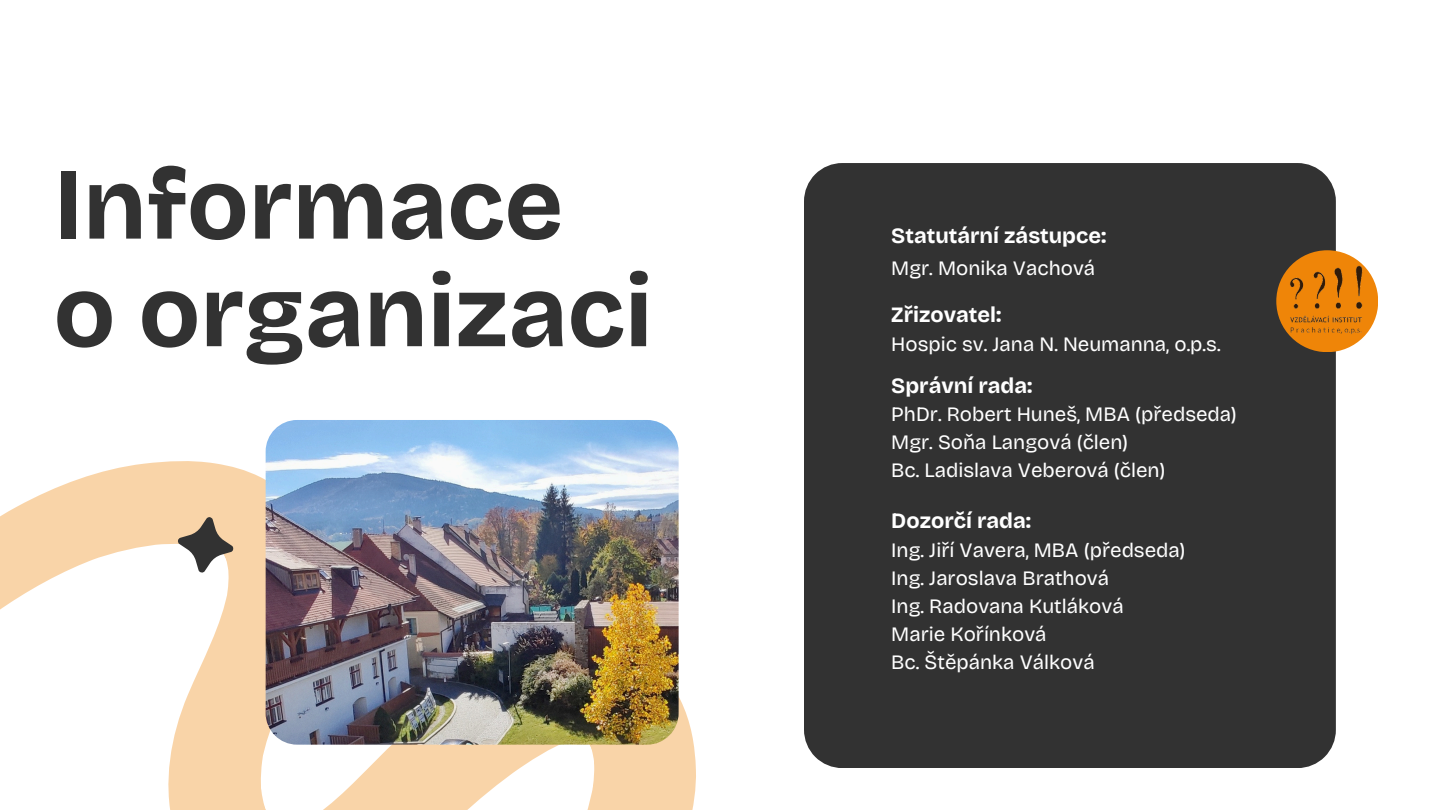
<style>
.page{position:relative;width:1440px;height:810px;background:#fff}
.page>*{position:absolute;margin:0;border:0;box-sizing:border-box;transform-origin:0 0}
.t1{font:700 101.9px/107.6px "Bricolage Grotesque";color:#323232}
.t2{font:700 21.9px "Bricolage Grotesque";color:#fff}
.t3{font:20.5px "Bricolage Grotesque";color:#fff}
</style>
<div class="page">
<svg style="left:0;top:420px;width:693px;height:390px"></svg>
<svg style="left:450px;top:736px;width:246px;height:74px"></svg>
<div style="left:804px;top:163px;width:532px;height:605px;background:#323232"></div>
<img style="left:266px;top:420px;width:413px;height:325px;border-radius:32px">
<svg style="left:178px;top:517px;width:56px;height:56px"></svg>
<div style="left:1276px;top:250px;width:102px;height:102px;background:#ef8508;border-radius:50%"></div>
<img style="left:1288px;top:262px;width:79px;height:79px">
<p class="t1" style="left:54px;top:151px;width:600px">Informace<br>o organizaci</p>
<h2 class="t2" style="left:891px;top:223px;width:217px">Statutární zástupce:</h2>
<p class="t3" style="left:891px;top:256px;width:205px">Mgr. Monika Vachová</p>
<h2 class="t2" style="left:891px;top:302px;width:112px">Zřizovatel:</h2>
<p class="t3" style="left:891px;top:332px;width:331px">Hospic sv. Jana N. Neumanna, o.p.s.</p>
<h2 class="t2" style="left:891px;top:373px;width:143px">Správní rada:</h2>
<p class="t3" style="left:891px;top:402px;width:347px">PhDr. Robert Huneš, MBA (předseda)</p>
<p class="t3" style="left:891px;top:430px;width:238px">Mgr. Soňa Langová (člen)</p>
<p class="t3" style="left:891px;top:458px;width:276px">Bc. Ladislava Veberová (člen)</p>
<h2 class="t2" style="left:891px;top:508px;width:141px">Dozorčí rada:</h2>
<p class="t3" style="left:891px;top:538px;width:296px">Ing. Jiří Vavera, MBA (předseda)</p>
<p class="t3" style="left:891px;top:566px;width:219px">Ing. Jaroslava Brathová</p>
<p class="t3" style="left:891px;top:594px;width:234px">Ing. Radovana Kutláková</p>
<p class="t3" style="left:891px;top:622px;width:157px">Marie Kořínková</p>
<p class="t3" style="left:891px;top:650px;width:205px">Bc. Štěpánka Válková</p>
</div>
